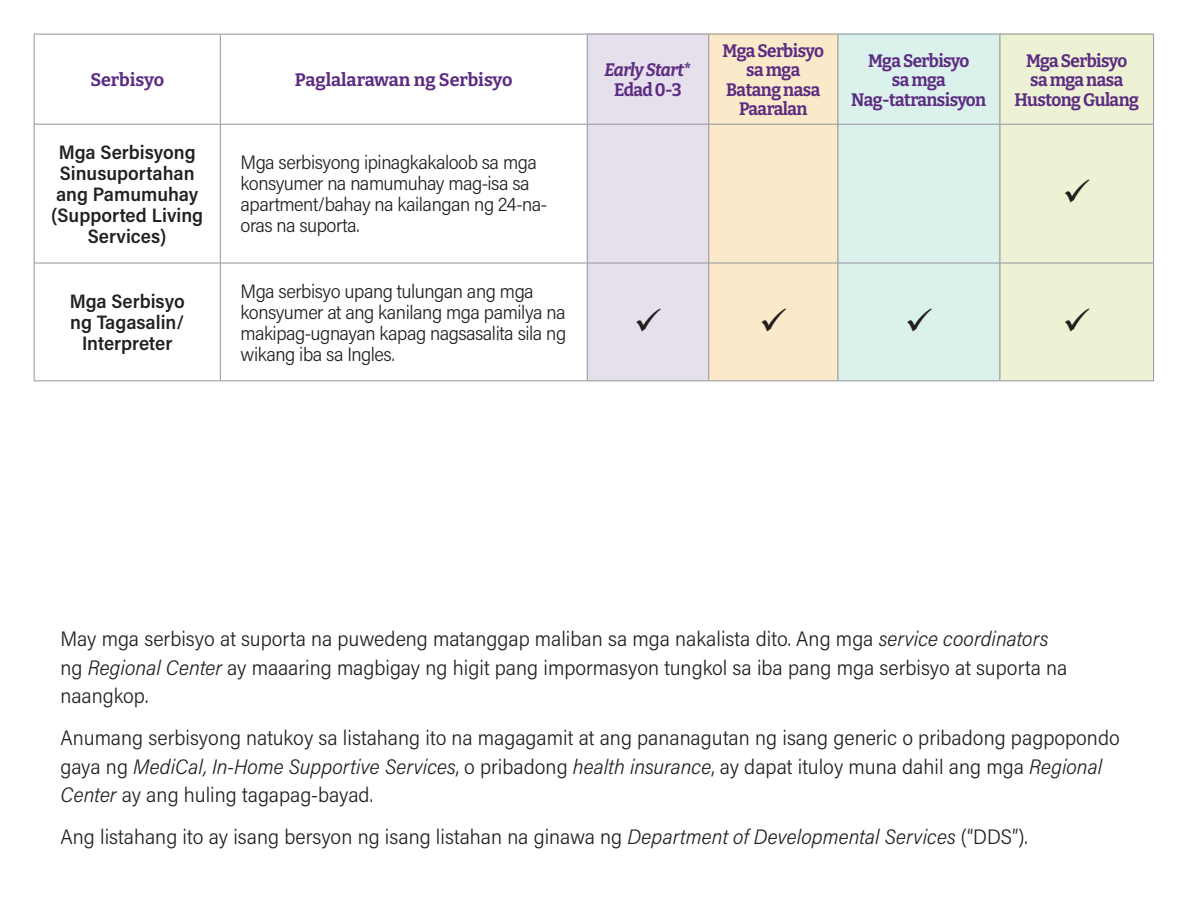
<style>
.page{position:relative;width:1188px;height:918px;background:#fff}
.page>*{position:absolute;margin:0;border:0;box-sizing:border-box;transform-origin:0 0}
.t1{font:300 21px/28.5px "Acumin Pro Semi Cond";color:#231f20}
.t2{font:300 19.5px/21px "Acumin Pro Semi Cond";letter-spacing:-.025em;color:#231f20}
.t3{font:600 19.5px/21px "Acumin Pro Semi Cond";color:#231f20;text-align:center}
.t4{font:700 18px/19.5px "Bitter";letter-spacing:-.03em;color:#5c2c82;text-align:center;scale:.95 1}
.t5{font:700 18px "Bitter";letter-spacing:-.005em;color:#5c2c82}
.t6{font:italic 700 18px/19.5px "Bitter";letter-spacing:-.04em;color:#5c2c82;text-align:center;scale:.95 1}
.s1{font-style:normal}
.s2{font-style:italic}
</style>
<div class="page">
<div style="left:709px;top:34px;width:129px;height:347px;background:#fbeaca"></div>
<div style="left:587px;top:34px;width:122px;height:347px;background:#e6dfec"></div>
<div style="left:1001px;top:34px;width:153px;height:347px;background:#eef2d4"></div>
<div style="left:838px;top:34px;width:163px;height:347px;background:#dbf1ec"></div>
<hr style="left:34px;top:34px;width:186px;height:1px;background:#939598">
<hr style="left:34px;top:34px;width:1px;height:90px;background:#939598">
<hr style="left:220px;top:34px;width:367px;height:1px;background:#939598">
<hr style="left:220px;top:34px;width:1px;height:90px;background:#939598">
<hr style="left:587px;top:34px;width:122px;height:1px;background:#939598">
<hr style="left:587px;top:34px;width:1px;height:90px;background:#939598">
<hr style="left:709px;top:34px;width:129px;height:1px;background:#939598">
<hr style="left:708px;top:34px;width:1px;height:90px;background:#939598">
<hr style="left:838px;top:34px;width:162px;height:1px;background:#939598">
<hr style="left:837px;top:34px;width:1px;height:90px;background:#939598">
<hr style="left:1000px;top:34px;width:154px;height:1px;background:#939598">
<hr style="left:999px;top:34px;width:1px;height:90px;background:#939598">
<hr style="left:1153px;top:34px;width:1px;height:90px;background:#939598">
<hr style="left:34px;top:124px;width:186px;height:1px;background:#939598">
<hr style="left:34px;top:125px;width:1px;height:138px;background:#939598">
<hr style="left:220px;top:124px;width:367px;height:1px;background:#939598">
<hr style="left:220px;top:125px;width:1px;height:138px;background:#939598">
<hr style="left:587px;top:124px;width:122px;height:1px;background:#939598">
<hr style="left:587px;top:125px;width:1px;height:138px;background:#939598">
<hr style="left:709px;top:124px;width:129px;height:1px;background:#939598">
<hr style="left:708px;top:125px;width:1px;height:138px;background:#939598">
<hr style="left:838px;top:124px;width:162px;height:1px;background:#939598">
<hr style="left:837px;top:125px;width:1px;height:138px;background:#939598">
<hr style="left:1000px;top:124px;width:154px;height:1px;background:#939598">
<hr style="left:999px;top:125px;width:1px;height:138px;background:#939598">
<hr style="left:1153px;top:125px;width:1px;height:138px;background:#939598">
<hr style="left:34px;top:263px;width:186px;height:1px;background:#939598">
<hr style="left:34px;top:263px;width:1px;height:117px;background:#939598">
<hr style="left:220px;top:263px;width:367px;height:1px;background:#939598">
<hr style="left:220px;top:263px;width:1px;height:117px;background:#939598">
<hr style="left:587px;top:263px;width:122px;height:1px;background:#939598">
<hr style="left:587px;top:263px;width:1px;height:117px;background:#939598">
<hr style="left:709px;top:263px;width:129px;height:1px;background:#939598">
<hr style="left:708px;top:263px;width:1px;height:117px;background:#939598">
<hr style="left:838px;top:263px;width:162px;height:1px;background:#939598">
<hr style="left:837px;top:263px;width:1px;height:117px;background:#939598">
<hr style="left:1000px;top:263px;width:154px;height:1px;background:#939598">
<hr style="left:999px;top:263px;width:1px;height:117px;background:#939598">
<hr style="left:1153px;top:263px;width:1px;height:117px;background:#939598">
<hr style="left:34px;top:380px;width:186px;height:1px;background:#939598">
<hr style="left:220px;top:380px;width:367px;height:1px;background:#939598">
<hr style="left:587px;top:380px;width:122px;height:1px;background:#939598">
<hr style="left:709px;top:380px;width:129px;height:1px;background:#939598">
<hr style="left:838px;top:380px;width:162px;height:1px;background:#939598">
<hr style="left:1000px;top:380px;width:154px;height:1px;background:#939598">
<p class="t5" style="left:90px;top:68px;width:75px">Serbisyo</p>
<p class="t5" style="left:295px;top:68px;width:219px">Paglalarawan ng Serbisyo</p>
<p class="t6" style="left:604px;top:60px;width:93px">Early Start<span class="s1">*<br>Edad 0-3</span></p>
<p class="t3" style="left:51px;top:141px;width:154px">Mga Serbisyong<br>Sinusuportahan ang Pamumuhay (Supported Living<br>Services)</p>
<p class="t2" style="left:241px;top:151px;width:308px">Mga serbisyong ipinagkakaloob sa mga konsyumer na namumuhay mag-isa sa apartment/bahay na kailangan ng 24-na&shy;oras na suporta.</p>
<p class="t3" style="left:70px;top:290px;width:117px">Mga Serbisyo ng Tagasalin/<br>Interpreter</p>
<p class="t2" style="left:241px;top:280px;width:327px">Mga serbisyo upang tulungan ang mga konsyumer at ang kanilang mga pamilya na makipag-ugnayan kapag nagsasalita sila ng wikang iba sa Ingles.</p>
<p class="t4" style="left:723px;top:40px;width:108px">Mga Serbisyo sa mga<br>Batang nasa<br>Paaralan</p>
<p class="t4" style="left:851px;top:50px;width:144px">Mga Serbisyo<br>sa mga<br>Nag-tatransisyon</p>
<p class="t4" style="left:1014px;top:50px;width:133px">Mga Serbisyo<br>sa mga nasa<br>Hustong Gulang</p>
<p class="t1" style="left:60px;top:624px;width:1008px">May mga serbisyo at suporta na puwedeng matanggap maliban sa mga nakalista dito. Ang mga <span class="s2">service coordinators </span>ng <span class="s2">Regional Center</span> ay maaaring magbigay ng higit pang impormasyon tungkol sa iba pang mga serbisyo at suporta na naangkop.</p>
<p class="t1" style="left:60px;top:723px;width:1061px">Anumang serbisyong natukoy sa listahang ito na magagamit at ang pananagutan ng isang generic o pribadong pagpopondo gaya ng <span class="s2">MediCal, In-Home Supportive Services</span>, o pribadong <span class="s2">health insurance</span>, ay dapat ituloy muna dahil ang mga <span class="s2">Regional<br>Center</span> ay ang huling tagapag-bayad.</p>
<p class="t1" style="left:60px;top:822px;width:969px">Ang listahang ito ay isang bersyon ng isang listahan na ginawa ng <span class="s2">Department of Developmental Services</span> (“DDS”).</p>
</div>
